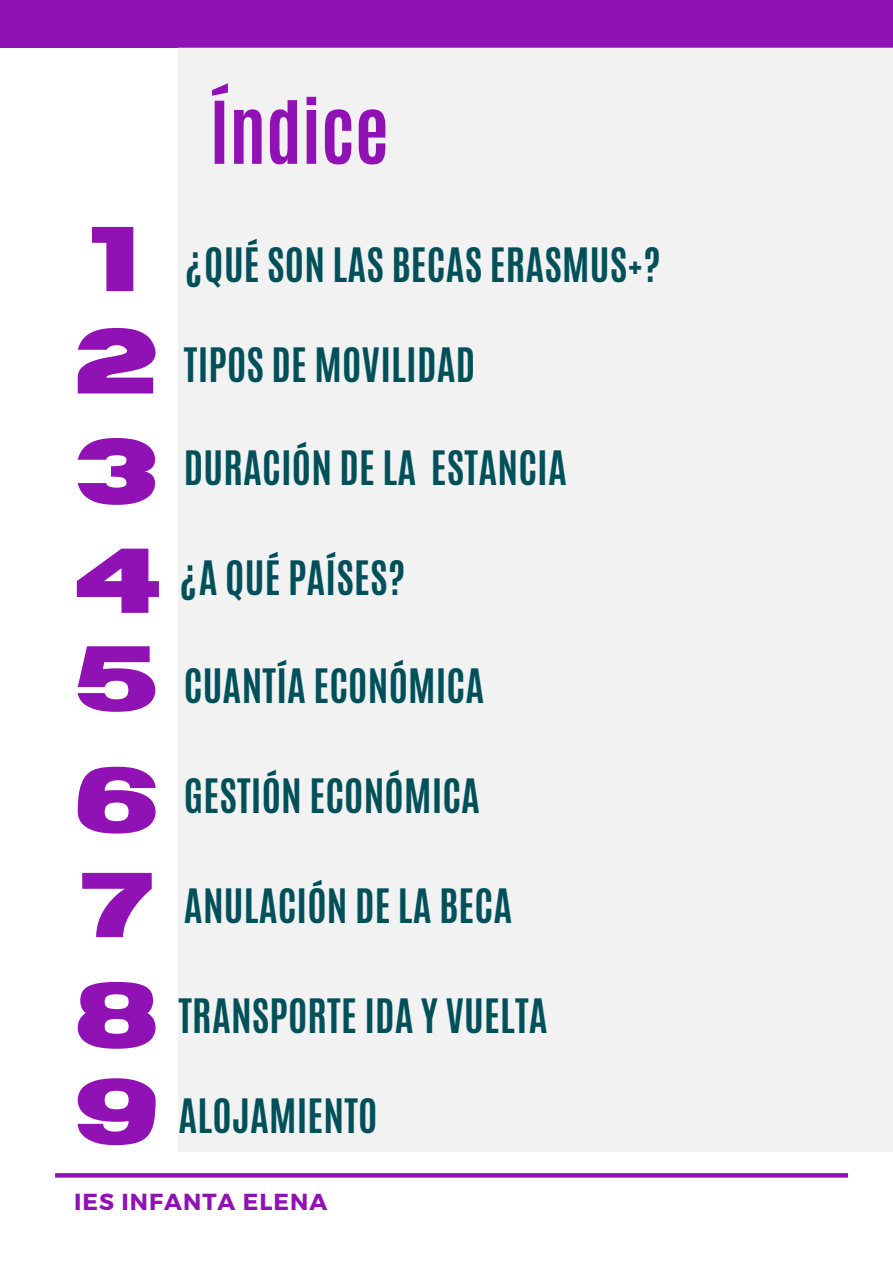
<style>
.page{position:relative;width:893px;height:1264px;background:#fff}
.page>*{position:absolute;margin:0;border:0;box-sizing:border-box;transform-origin:0 0}
.t1{font:700 91.65px/109.6px "Horizon";color:#9011b4;text-align:justify}
.t2{font:700 73.5px "Antonio";color:#9011b4}
.t3{font:700 39.6px "Antonio";letter-spacing:.005em;color:#005059}
.t4{font:700 23.25px "Montserrat";letter-spacing:.045em;color:#9011b4}
</style>
<div class="page">
<div style="left:0;top:0;width:892px;height:47px;background:#9011b4"></div>
<div style="left:178px;top:48px;width:714px;height:1103px;background:#f2f2f2"></div>
<svg style="left:55px;top:1173px;width:793px;height:4px;background:#9318b6"></svg>
<h2 class="t2" style="left:209px;top:80px;width:181px">Índice</h2>
<h1 class="t1" style="left:89px;top:207px;width:53px">1</h1>
<h1 class="t1" style="left:74px;top:309px;width:89px">2<br>3<br>4</h1>
<h1 class="t1" style="left:74px;top:620px;width:86px;line-height:121.6px">5<br>6</h1>
<h1 class="t1" style="left:80px;top:853px;width:76px">7</h1>
<h1 class="t1" style="left:74px;top:963px;width:86px">8</h1>
<h1 class="t1" style="left:74px;top:1059px;width:86px">9</h1>
<p class="t3" style="left:184px;top:236px;width:478px">¿QUÉ SON LAS BECAS ERASMUS+?</p>
<p class="t3" style="left:184px;top:337px;width:293px">TIPOS DE MOVILIDAD</p>
<p class="t3" style="left:184px;top:439px;width:384px">DURACIÓN DE LA ESTANCIA</p>
<p class="t3" style="left:178px;top:550px;width:228px">¿A QUÉ PAÍSES?</p>
<p class="t3" style="left:184px;top:657px;width:302px">CUANTÍA ECONÓMICA</p>
<p class="t3" style="left:184px;top:768px;width:298px">GESTIÓN ECONÓMICA</p>
<p class="t3" style="left:184px;top:877px;width:330px">ANULACIÓN DE LA BECA</p>
<p class="t3" style="left:178px;top:987px;width:370px">TRANSPORTE IDA Y VUELTA</p>
<p class="t3" style="left:178px;top:1088px;width:200px">ALOJAMIENTO</p>
<p class="t4" style="left:74px;top:1186px;width:255px">IES INFANTA ELENA</p>
</div>
